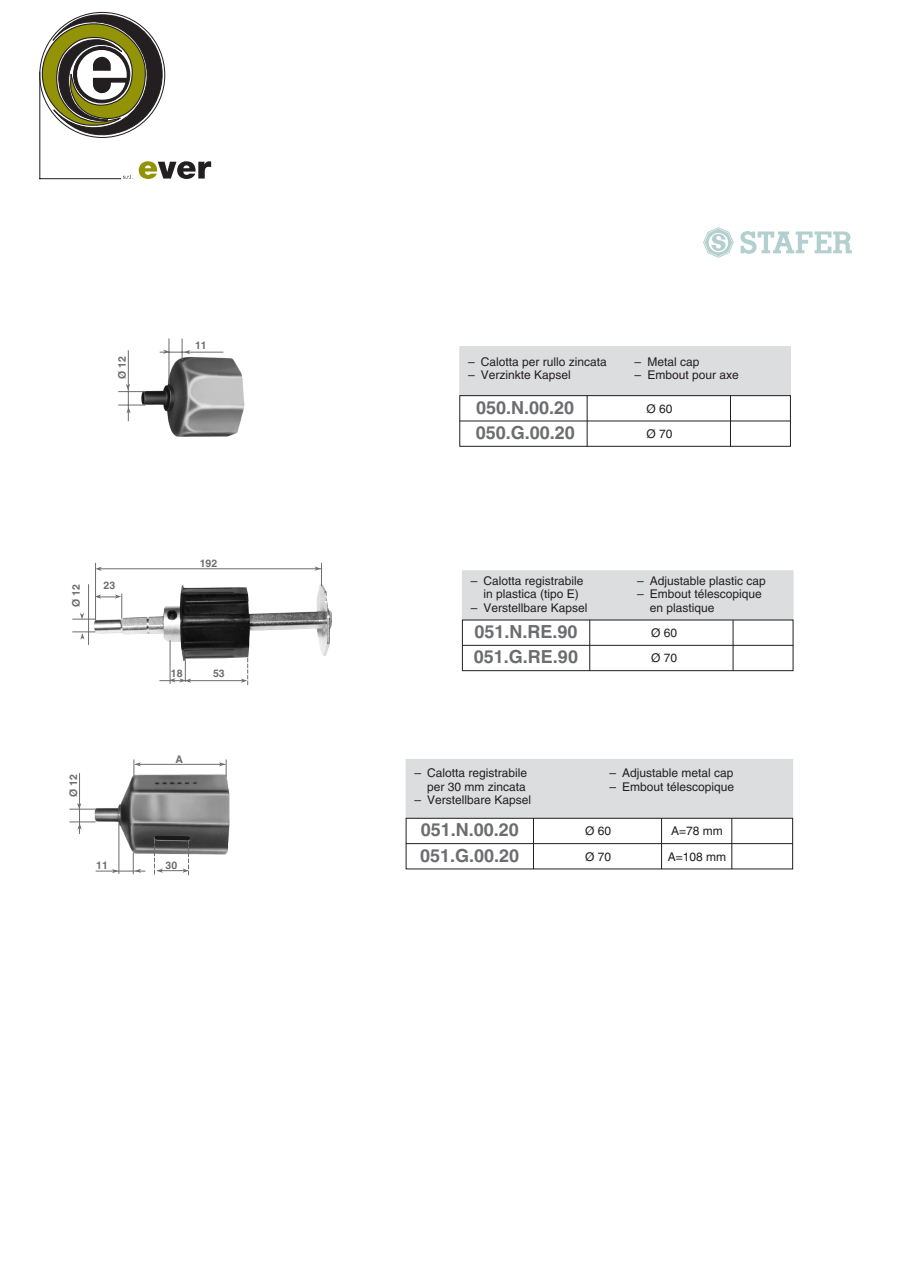
<style>
.page{position:relative;width:918px;height:1262px;background:#fff}
.page>*{position:absolute;margin:0;border:0;box-sizing:border-box;transform-origin:0 0}
.t1{font:700 18px/25.5px "Helvetica";color:#6c6d70}
.t2{font:12px/13.5px "Helvetica";color:#231f20}
.t3{font:700 10.5px "Helvetica";color:#6c6d70}
</style>
<div class="page">
<div style="left:406px;top:759px;width:387px;height:59px;background:#dcdddf"></div>
<div style="left:406px;top:759px;width:387px;height:59px;border:1px solid #dcdddf"></div>
<div style="left:462px;top:571px;width:331px;height:49px;background:#dcdddf"></div>
<div style="left:462px;top:570px;width:331px;height:50px;border:1px solid #dcdddf"></div>
<div style="left:460px;top:346px;width:330px;height:49px;background:#dcdddf"></div>
<img style="left:94px;top:584px;width:238px;height:77px">
<img style="left:136px;top:352px;width:109px;height:85px">
<div style="left:460px;top:395px;width:331px;height:51px;border:1px solid #231f20"></div>
<hr style="left:587px;top:395px;width:1px;height:51px;background:#231f20">
<hr style="left:730px;top:395px;width:1px;height:51px;background:#231f20">
<hr style="left:460px;top:421px;width:330px;height:1px;background:#231f20">
<div style="left:462px;top:620px;width:331px;height:51px;border:1px solid #231f20"></div>
<hr style="left:590px;top:620px;width:1px;height:51px;background:#231f20">
<hr style="left:462px;top:645px;width:331px;height:1px;background:#231f20">
<hr style="left:169px;top:338px;width:1px;height:46px;background:#6c6d70">
<hr style="left:160px;top:352px;width:63px;height:1px;background:#6c6d70">
<hr style="left:128px;top:350px;width:1px;height:71px;background:#6c6d70">
<svg style="left:118px;top:384px;width:28px;height:8px"></svg>
<svg style="left:182px;top:338px;width:8px;height:22px"></svg>
<hr style="left:88px;top:584px;width:1px;height:61px;background:#6c6d70">
<hr style="left:170px;top:640px;width:1px;height:44px;background:#6c6d70">
<hr style="left:159px;top:680px;width:86px;height:1px;background:#6c6d70">
<svg style="left:241px;top:658px;width:7px;height:27px"></svg>
<svg style="left:118px;top:405px;width:27px;height:8px"></svg>
<svg style="left:163px;top:350px;width:7px;height:4px"></svg>
<svg style="left:72px;top:631px;width:23px;height:8px"></svg>
<svg style="left:169px;top:659px;width:22px;height:24px"></svg>
<hr style="left:95px;top:563px;width:1px;height:57px;background:#6c6d70">
<hr style="left:99px;top:568px;width:223px;height:1px;background:#6c6d70">
<svg style="left:96px;top:566px;width:6px;height:5px"></svg>
<svg style="left:72px;top:593px;width:50px;height:27px"></svg>
<svg style="left:315px;top:563px;width:7px;height:23px"></svg>
<img style="left:89px;top:770px;width:141px;height:87px">
<div style="left:406px;top:818px;width:387px;height:51px;border:1px solid #231f20"></div>
<hr style="left:533px;top:818px;width:1px;height:51px;background:#231f20">
<hr style="left:661px;top:818px;width:1px;height:51px;background:#231f20">
<hr style="left:732px;top:818px;width:1px;height:51px;background:#231f20">
<hr style="left:406px;top:843px;width:387px;height:1px;background:#231f20">
<hr style="left:79px;top:773px;width:1px;height:61px;background:#6c6d70">
<svg style="left:69px;top:803px;width:27px;height:6px"></svg>
<hr style="left:119px;top:823px;width:1px;height:51px;background:#6c6d70">
<hr style="left:96px;top:870px;width:49px;height:1px;background:#6c6d70">
<hr style="left:157px;top:870px;width:30px;height:1px;background:#6c6d70">
<svg style="left:154px;top:839px;width:9px;height:35px"></svg>
<svg style="left:183px;top:840px;width:6px;height:35px"></svg>
<svg style="left:112px;top:869px;width:6px;height:4px"></svg>
<svg style="left:69px;top:821px;width:27px;height:8px"></svg>
<svg style="left:133px;top:853px;width:8px;height:21px"></svg>
<hr style="left:135px;top:764px;width:90px;height:1px;background:#6c6d70">
<svg style="left:134px;top:759px;width:7px;height:18px"></svg>
<svg style="left:219px;top:759px;width:8px;height:17px"></svg>
<hr style="left:733px;top:620px;width:1px;height:50px;background:#231f20">
<svg style="left:703px;top:227px;width:31px;height:31px"></svg>
<svg style="left:740px;top:231px;width:112px;height:23px"></svg>
<svg style="left:39px;top:11px;width:172px;height:169px"></svg>
<p class="t3" style="left:118px;top:379px;width:24px;rotate:-90deg">Ø 12</p>
<p class="t3" style="left:195px;top:342px;width:13px">11</p>
<p class="t3" style="left:72px;top:607px;width:24px;rotate:-90deg">Ø 12</p>
<p class="t3" style="left:104px;top:581px;width:13px">23</p>
<p class="t3" style="left:69px;top:797px;width:24px;rotate:-90deg">Ø 12</p>
<p class="t3" style="left:200px;top:559px;width:19px">192</p>
<p class="t3" style="left:171px;top:669px;width:13px">18</p>
<p class="t3" style="left:213px;top:669px;width:13px">53</p>
<p class="t3" style="left:175px;top:755px;width:9px">A</p>
<p class="t3" style="left:96px;top:861px;width:13px">11</p>
<p class="t3" style="left:166px;top:861px;width:13px">30</p>
<p class="t2" style="left:468px;top:356px;width:140px">– Calotta per rullo zincata</p>
<p class="t2" style="left:468px;top:369px;width:104px">– Verzinkte Kapsel</p>
<h1 class="t1" style="left:476px;top:396px;width:101px">050.N.00.20<br>050.G.00.20</h1>
<p class="t2" style="left:635px;top:356px;width:66px">– Metal cap</p>
<p class="t2" style="left:635px;top:369px;width:106px">– Embout pour axe</p>
<p class="t2" style="left:646px;top:397px;width:28px;line-height:25.5px">Ø 60<br>Ø 70</p>
<p class="t2" style="left:483px;top:575px;width:102px;text-indent:-13px">– Calotta registrabile in plastica (tipo E)</p>
<p class="t2" style="left:471px;top:602px;width:118px">– Verstellbare Kapsel</p>
<h1 class="t1" style="left:474px;top:620px;width:106px">051.N.RE.90<br>051.G.RE.90</h1>
<p class="t2" style="left:637px;top:575px;width:130px">– Adjustable plastic cap</p>
<p class="t2" style="left:650px;top:588px;width:114px;text-indent:-13px">– Embout télescopique en plastique</p>
<p class="t2" style="left:651px;top:621px;width:28px;line-height:25.5px">Ø 60<br>Ø 70</p>
<p class="t2" style="left:414px;top:767px;width:114px;text-align:right">– Calotta registrabile per 30 mm zincata</p>
<p class="t2" style="left:414px;top:794px;width:118px">– Verstellbare Kapsel</p>
<h1 class="t1" style="left:420px;top:819px;width:101px">051.N.00.20<br>051.G.00.20</h1>
<p class="t2" style="left:609px;top:767px;width:126px">– Adjustable metal cap</p>
<p class="t2" style="left:609px;top:781px;width:126px">– Embout télescopique</p>
<p class="t2" style="left:585px;top:825px;width:28px">Ø 60</p>
<p class="t2" style="left:671px;top:825px;width:53px">A=78 mm</p>
<p class="t2" style="left:585px;top:851px;width:28px">Ø 70</p>
<p class="t2" style="left:668px;top:851px;width:60px">A=108 mm</p>
</div>
